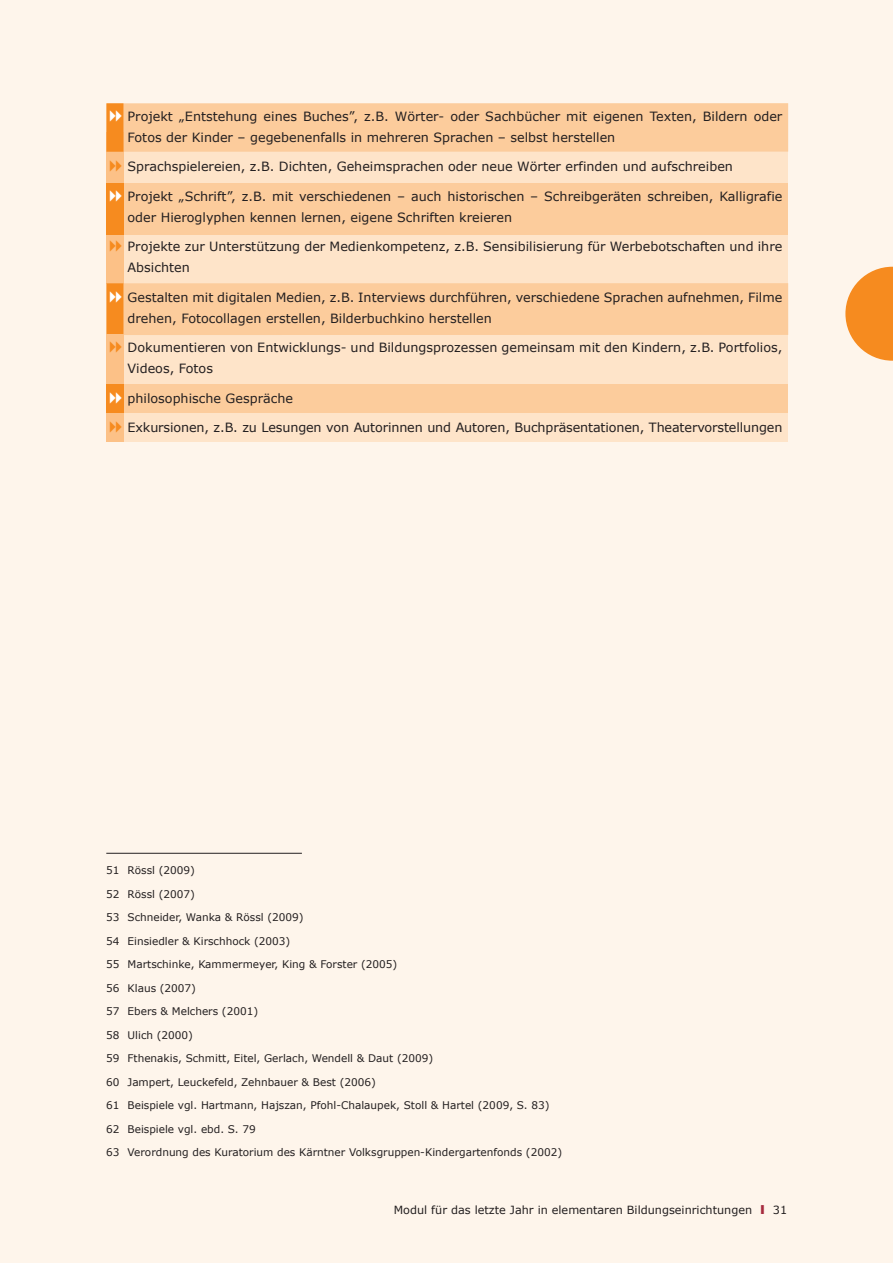
<style>
.page{position:relative;width:893px;height:1263px;background:#fef5eb}
.page>*{position:absolute;margin:0;border:0;box-sizing:border-box;transform-origin:0 0}
.t1{font:12.75px/21px "Verdana";color:#231f20}
.t2{font:11.25px "Verdana";color:#231f20}
.t3{font:10.5px "Verdana";color:#231f20}
.s1{font-family:"Scala Sans";font-weight:900;font-size:13.5px;color:#a62b3e}
</style>
<div class="page">
<div style="left:106px;top:334px;width:682px;height:50px;background:#fee4c9"></div>
<div style="left:106px;top:132px;width:682px;height:52px;background:#fee4c9"></div>
<div style="left:106px;top:103px;width:682px;height:49px;background:#fccc9c"></div>
<div style="left:106px;top:132px;width:17px;height:52px;background:#fcc187"></div>
<div style="left:106px;top:103px;width:17px;height:49px;background:#f68b1f"></div>
<div style="left:106px;top:234px;width:682px;height:50px;background:#fee4c9"></div>
<div style="left:106px;top:283px;width:682px;height:52px;background:#fccc9c"></div>
<div style="left:106px;top:234px;width:17px;height:50px;background:#fcc187"></div>
<div style="left:106px;top:283px;width:17px;height:52px;background:#f68b1f"></div>
<div style="left:106px;top:334px;width:17px;height:50px;background:#fcc187"></div>
<div style="left:106px;top:411px;width:682px;height:31px;background:#fee4c9"></div>
<div style="left:106px;top:411px;width:17px;height:31px;background:#fcc187"></div>
<div style="left:106px;top:183px;width:682px;height:51px;background:#fccc9c"></div>
<div style="left:106px;top:183px;width:17px;height:51px;background:#f68b1f"></div>
<div style="left:106px;top:384px;width:682px;height:29px;background:#fccc9c"></div>
<div style="left:106px;top:384px;width:17px;height:29px;background:#f68b1f"></div>
<hr style="left:106px;top:853px;width:196px;height:1px;background:#231f20">
<svg style="left:845px;top:267px;width:48px;height:94px"></svg>
<p class="t1" style="left:128px;top:105px;width:656px">Projekt „Entstehung eines Buches”, z.B. Wörter- oder Sachbücher mit eigenen Texten, Bildern oder<br>Fotos der Kinder – gegebenenfalls in mehreren Sprachen – selbst herstellen</p>
<p class="t1" style="left:128px;top:156px;width:607px">Sprachspielereien, z.B. Dichten, Geheimsprachen oder neue Wörter erfinden und aufschreiben</p>
<p class="t1" style="left:128px;top:185px;width:656px">Projekt „Schrift”, z.B. mit verschiedenen – auch historischen – Schreibgeräten schreiben, Kalligrafie oder Hieroglyphen kennen lernen, eigene Schriften kreieren</p>
<p class="t1" style="left:128px;top:236px;width:656px">Projekte zur Unterstützung der Medienkompetenz, z.B. Sensibilisierung für Werbebotschaften und ihre<br>Absichten</p>
<p class="t1" style="left:128px;top:286px;width:656px">Gestalten mit digitalen Medien, z.B. Interviews durchführen, verschiedene Sprachen aufnehmen, Filme drehen, Fotocollagen erstellen, Bilderbuchkino herstellen</p>
<p class="t1" style="left:128px;top:337px;width:656px">Dokumentieren von Entwicklungs- und Bildungsprozessen gemeinsam mit den Kindern, z.B. Portfolios,<br>Videos, Fotos</p>
<p class="t1" style="left:128px;top:387px;width:167px">philosophische Gespräche</p>
<p class="t1" style="left:128px;top:417px;width:656px">Exkursionen, z.B. zu Lesungen von Autorinnen und Autoren, Buchpräsentationen, Theatervorstellungen</p>
<p class="t3" style="left:106px;top:863px;width:90px">51 Rössl (2009)</p>
<p class="t3" style="left:106px;top:887px;width:90px">52 Rössl (2007)</p>
<p class="t3" style="left:106px;top:910px;width:199px">53 Schneider, Wanka &amp; Rössl (2009)</p>
<p class="t3" style="left:106px;top:934px;width:186px">54 Einsiedler &amp; Kirschhock (2003)</p>
<p class="t3" style="left:106px;top:957px;width:293px">55 Martschinke, Kammermeyer, King &amp; Forster (2005)</p>
<p class="t3" style="left:106px;top:981px;width:91px">56 Klaus (2007)</p>
<p class="t3" style="left:106px;top:1004px;width:153px">57 Ebers &amp; Melchers (2001)</p>
<p class="t3" style="left:106px;top:1028px;width:88px">58 Ulich (2000)</p>
<p class="t3" style="left:106px;top:1051px;width:328px">59 Fthenakis, Schmitt, Eitel, Gerlach, Wendell &amp; Daut (2009)</p>
<p class="t3" style="left:106px;top:1075px;width:271px">60 Jampert, Leuckefeld, Zehnbauer &amp; Best (2006)</p>
<p class="t3" style="left:106px;top:1098px;width:445px">61 Beispiele vgl. Hartmann, Hajszan, Pfohl-Chalaupek, Stoll &amp; Hartel (2009, S. 83)</p>
<p class="t3" style="left:106px;top:1122px;width:151px">62 Beispiele vgl. ebd. S. 79</p>
<p class="t3" style="left:106px;top:1145px;width:457px">63 Verordnung des Kuratorium des Kärntner Volksgruppen-Kindergartenfonds (2002)</p>
<p class="t2" style="left:394px;top:1203px;width:395px">Modul für das letzte Jahr in elementaren Bildungseinrichtungen <span class="s1">I</span> 31</p>
</div>
